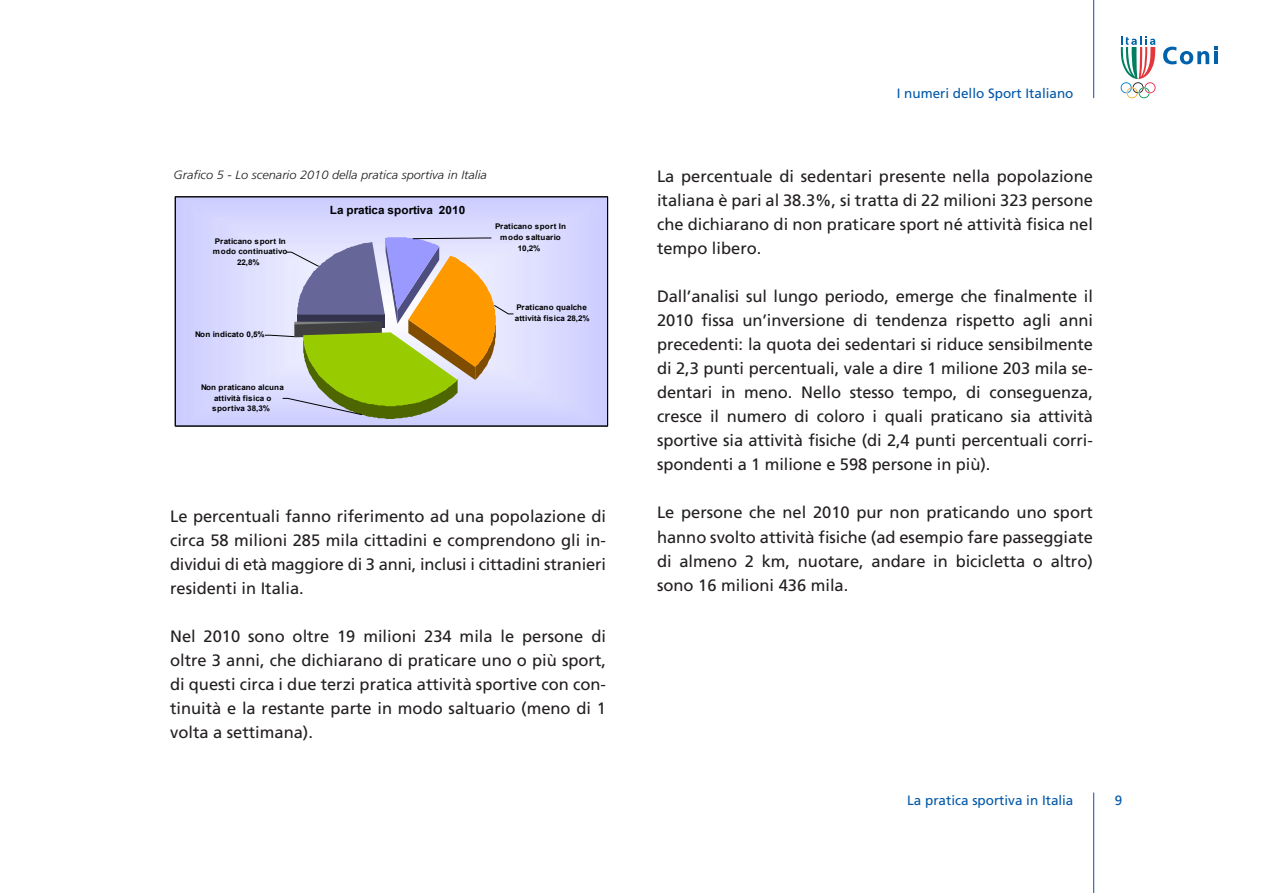
<style>
.page{position:relative;width:1263px;height:893px;background:#fff}
.page>*{position:absolute;margin:0;border:0;box-sizing:border-box;transform-origin:0 0}
.t1{font:16.5px/24px "Frutiger";color:#231f20;text-align:justify}
.t2{font:13.5px "Frutiger";color:#0157a8}
.t3{font:12.45px "Times New Roman";color:#000}
.t4{font:italic 300 12px "Frutiger";color:#231f20;scale:1.07 1}
.t5{font:700 11.4px "Arial";letter-spacing:.005em;color:#000;scale:1.04 1}
.t6{font:700 7.8px/10.6px "Arial";letter-spacing:.01em;color:#000;text-align:center;scale:1.04 1}
</style>
<div class="page">
<hr style="left:1093px;top:0;width:1px;height:98px;background:#0157a8">
<hr style="left:1093px;top:792px;width:1px;height:101px;background:#0157a8">
<svg style="left:1121px;top:36px;width:34px;height:62px"></svg>
<svg style="left:1163px;top:46px;width:54px;height:18px"></svg>
<div style="left:176px;top:197px;width:431px;height:229px;background:#d5d6ff"></div>
<svg style="left:264px;top:237px;width:250px;height:182px"></svg>
<div style="left:175px;top:196px;width:433px;height:230px;border:1px solid #000"></div>
<p class="t4" style="left:174px;top:170px;width:294px">Grafico 5 - Lo scenario 2010 della pratica sportiva in Italia</p>
<p class="t6" style="left:213px;top:236px;width:73px">Praticano sport In modo continuativo<br>22,8%</p>
<p class="t6" style="left:195px;top:329px;width:68px">Non indicato 0,5%</p>
<p class="t6" style="left:201px;top:382px;width:81px">Non praticano alcuna attività fisica o sportiva 38,3%</p>
<p class="t5" style="left:330px;top:204px;width:132px">La pratica sportiva 2010</p>
<p class="t6" style="left:495px;top:221px;width:70px">Praticano sport In modo saltuario<br>10,2%</p>
<p class="t6" style="left:515px;top:302px;width:73px;text-align:left">Praticano qualche attività fisica 28,2%</p>
<p class="t1" style="left:170px;top:506px;width:437px">Le percentuali fanno riferimento ad una popolazione di circa 58 milioni 285 mila cittadini e comprendono gli in&shy;dividui di età maggiore di 3 anni, inclusi i cittadini stranieri residenti in Italia.</p>
<p class="t1" style="left:170px;top:626px;width:437px">Nel 2010 sono oltre 19 milioni 234 mila le persone di oltre 3 anni, che dichiarano di praticare uno o più sport, di questi circa i due terzi pratica attività sportive con con&shy;tinuità e la restante parte in modo saltuario (meno di 1 volta a settimana).</p>
<p class="t3" style="left:172px;top:581px;width:9px">L</p>
<p class="t2" style="left:897px;top:88px;width:178px">I numeri dello Sport Italiano</p>
<p class="t1" style="left:657px;top:166px;width:437px">La percentuale di sedentari presente nella popolazione italiana è pari al 38.3%, si tratta di 22 milioni 323 persone che dichiarano di non praticare sport né attività fisica nel tempo libero.</p>
<p class="t1" style="left:657px;top:286px;width:437px">Dall’analisi sul lungo periodo, emerge che finalmente il 2010 fissa un’inversione di tendenza rispetto agli anni precedenti: la quota dei sedentari si riduce sensibilmente di 2,3 punti percentuali, vale a dire 1 milione 203 mila se&shy;dentari in meno. Nello stesso tempo, di conseguenza, cresce il numero di coloro i quali praticano sia attività sportive sia attività fisiche (di 2,4 punti percentuali corri&shy;spondenti a 1 milione e 598 persone in più).</p>
<p class="t1" style="left:657px;top:502px;width:437px">Le persone che nel 2010 pur non praticando uno sport hanno svolto attività fisiche (ad esempio fare passeggiate di almeno 2 km, nuotare, andare in bicicletta o altro) sono 16 milioni 436 mila.</p>
<p class="t2" style="left:907px;top:795px;width:168px">La pratica sportiva in Italia</p>
<p class="t2" style="left:1115px;top:795px;width:9px">9</p>
</div>
